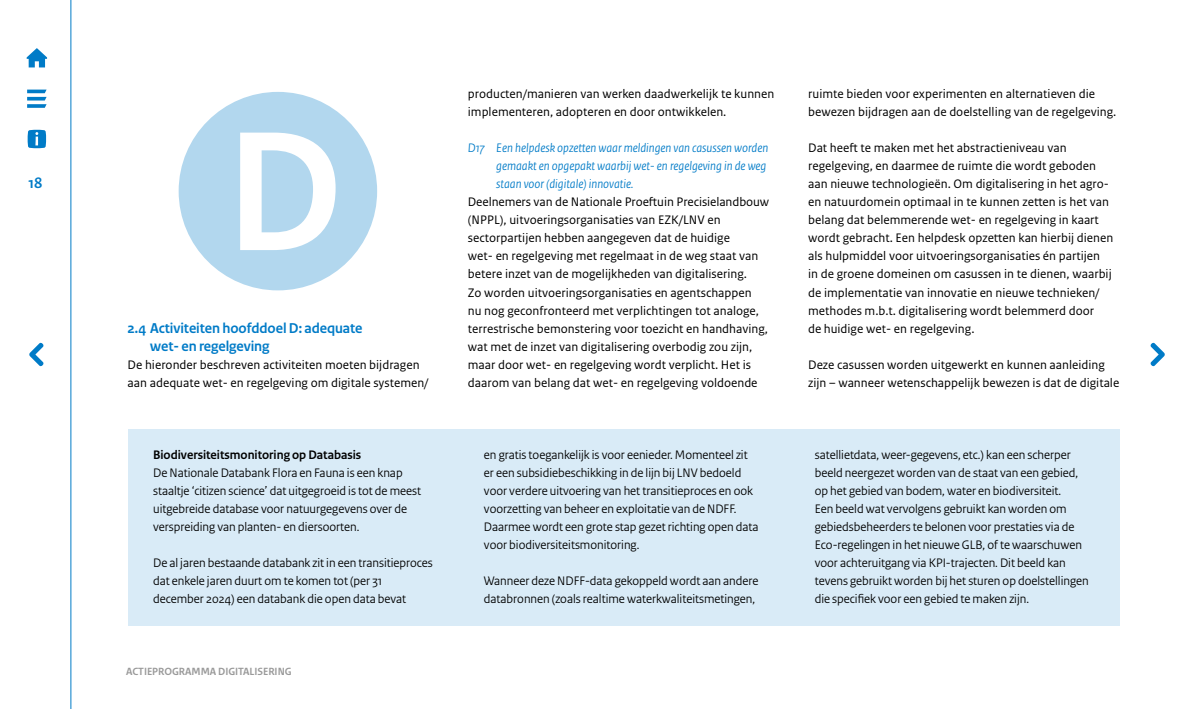
<style>
.page{position:relative;width:1191px;height:709px;background:#fff}
.page>*{position:absolute;margin:0;border:0;box-sizing:border-box;transform-origin:0 0}
.Inhoudsopgave_NIVEAU_2{font:700 179px "Rijksoverheid Sans Heading";color:#fff}
.t1{font:700 16px "Rijksoverheid Sans Heading";color:#007bc7}
.KOP_2{font:700 15px/18px "Rijksoverheid Sans Heading";letter-spacing:-.005em;color:#007bc7}
.BROODTEKST{font:13px/18px "Rijksoverheid Sans Text";color:#000}
.BLOKTEKST{font:13px/18px "Rijksoverheid Sans Heading";color:#000}
.KOP_3{font:italic 13px/18px "Rijksoverheid Sans Heading";color:#007bc7}
.TUSSENKOP_BLOKTEKST{font:700 13px "Rijksoverheid Sans Heading";color:#000}
.t2{font:700 11px "Rijksoverheid Sans Heading";color:#999}
</style>
<div class="page">
<svg style="left:27px;top:90px;width:20px;height:18px"></svg>
<svg style="left:29px;top:342px;width:15px;height:24px"></svg>
<svg style="left:28px;top:130px;width:18px;height:18px"></svg>
<svg style="left:27px;top:48px;width:20px;height:19px"></svg>
<hr style="left:71px;top:0;width:1px;height:709px;background:#007bc7">
<div style="left:179px;top:92px;width:198px;height:198px;background:#b2d7ee;border-radius:50%"></div>
<div style="left:128px;top:429px;width:330px;height:52px;background:#d9ebf7"></div>
<div style="left:128px;top:447px;width:330px;height:106px;background:#d9ebf7"></div>
<div style="left:128px;top:537px;width:330px;height:88px;background:#d9ebf7"></div>
<div style="left:458px;top:429px;width:331px;height:142px;background:#d9ebf7"></div>
<div style="left:458px;top:555px;width:331px;height:70px;background:#d9ebf7"></div>
<div style="left:789px;top:429px;width:331px;height:196px;background:#d9ebf7"></div>
<svg style="left:1150px;top:342px;width:15px;height:24px"></svg>
<p class="t1" style="left:28px;top:174px;width:16px">18</p>
<p class="Inhoudsopgave_NIVEAU_2" style="left:226px;top:91px;width:119px">D</p>
<p class="KOP_2" style="left:150px;top:319px;width:214px;text-indent:-23px">2.4 Activiteiten hoofddoel D: adequate wet- en regelgeving</p>
<p class="BROODTEKST" style="left:128px;top:355px;width:302px">De hieronder beschreven activiteiten moeten bijdragen aan adequate wet- en regelgeving om digitale systemen/</p>
<p class="TUSSENKOP_BLOKTEKST" style="left:153px;top:447px;width:210px">Biodiversiteitsmonitoring op Databasis</p>
<p class="BLOKTEKST" style="left:153px;top:463px;width:269px">De Nationale Databank Flora en Fauna is een knap staaltje ‘citizen science’ dat uitgegroeid is tot de meest uitgebreide database voor natuurgegevens over de verspreiding van planten- en diersoorten.</p>
<p class="BLOKTEKST" style="left:153px;top:553px;width:281px">De al jaren bestaande databank zit in een transitieproces dat enkele jaren duurt om te komen tot (per 31 december 2024) een databank die open data bevat</p>
<p class="t2" style="left:126px;top:665px;width:167px">ACTIEPROGRAMMA DIGITALISERING</p>
<p class="BROODTEKST" style="left:468px;top:85px;width:308px">producten/manieren van werken daadwerkelijk te kunnen implementeren, adopteren en door ontwikkelen.</p>
<p class="KOP_3" style="left:496px;top:139px;width:273px;text-indent:-28px">D17 Een helpdesk opzetten waar meldingen van casussen worden gemaakt en opgepakt waarbij wet- en regelgeving in de weg staan voor (digitale) innovatie.</p>
<p class="BROODTEKST" style="left:468px;top:193px;width:303px">Deelnemers van de Nationale Proeftuin Precisielandbouw (NPPL), uitvoeringsorganisaties van EZK/LNV en sectorpartijen hebben aangegeven dat de huidige<br>wet- en regelgeving met regelmaat in de weg staat van betere inzet van de mogelijkheden van digitalisering.<br>Zo worden uitvoeringsorganisaties en agentschappen<br>nu nog geconfronteerd met verplichtingen tot analoge, terrestrische bemonstering voor toezicht en handhaving, wat met de inzet van digitalisering overbodig zou zijn, maar door wet- en regelgeving wordt verplicht. Het is daarom van belang dat wet- en regelgeving voldoende</p>
<p class="BLOKTEKST" style="left:484px;top:445px;width:276px">en gratis toegankelijk is voor eenieder. Momenteel zit er een subsidiebeschikking in de lijn bij LNV bedoeld voor verdere uitvoering van het transitieproces en ook voorzetting van beheer en exploitatie van de NDFF.<br>Daarmee wordt een grote stap gezet richting open data voor biodiversiteitsmonitoring.</p>
<p class="BLOKTEKST" style="left:484px;top:571px;width:276px">Wanneer deze NDFF-data gekoppeld wordt aan andere databronnen (zoals realtime waterkwaliteitsmetingen,</p>
<p class="BROODTEKST" style="left:808px;top:85px;width:310px">ruimte bieden voor experimenten en alternatieven die bewezen bijdragen aan de doelstelling van de regelgeving.</p>
<p class="BROODTEKST" style="left:808px;top:139px;width:307px">Dat heeft te maken met het abstractieniveau van regelgeving, en daarmee de ruimte die wordt geboden aan nieuwe technologieën. Om digitalisering in het agro&shy;en natuurdomein optimaal in te kunnen zetten is het van belang dat belemmerende wet- en regelgeving in kaart wordt gebracht. Een helpdesk opzetten kan hierbij dienen als hulpmiddel voor uitvoeringsorganisaties én partijen<br>in de groene domeinen om casussen in te dienen, waarbij de implementatie van innovatie en nieuwe technieken/ methodes m.b.t. digitalisering wordt belemmerd door<br>de huidige wet- en regelgeving.</p>
<p class="BROODTEKST" style="left:808px;top:355px;width:313px">Deze casussen worden uitgewerkt en kunnen aanleiding zijn – wanneer wetenschappelijk bewezen is dat de digitale</p>
<p class="BLOKTEKST" style="left:814px;top:445px;width:275px">satellietdata, weer-gegevens, etc.) kan een scherper beeld neergezet worden van de staat van een gebied, op het gebied van bodem, water en biodiversiteit.<br>Een beeld wat vervolgens gebruikt kan worden om gebiedsbeheerders te belonen voor prestaties via de Eco-regelingen in het nieuwe GLB, of te waarschuwen voor achteruitgang via KPI-trajecten. Dit beeld kan tevens gebruikt worden bij het sturen op doelstellingen die specifiek voor een gebied te maken zijn.</p>
</div>
